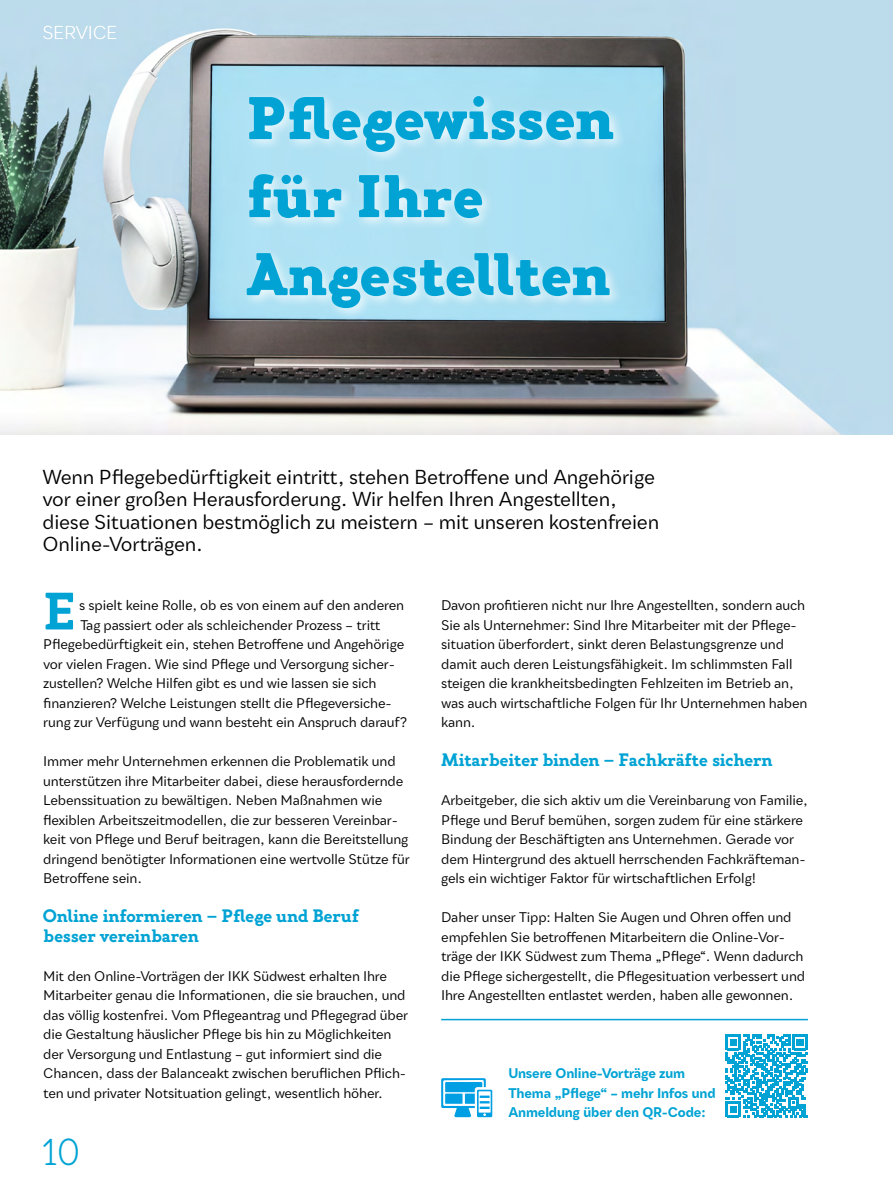
<style>
.page{position:relative;width:893px;height:1191px;background:#fff}
.page>*{position:absolute;margin:0;border:0;box-sizing:border-box;transform-origin:0 0}
.t1{font:900 60px/78px "Gambero";letter-spacing:.01em;color:#00a3d4}
.t2{font:700 52.5px "Gambero";color:#00a3d4}
.t3{font:100 37.5px "Gambero";color:#00a3d4}
.t4{font:19.5px/22.5px "Qualion Text";letter-spacing:-.01em;color:#000}
.t5{font:700 18px/19.5px "Gambero";color:#00a3d4}
.t6{font:300 18px "Qualion Text";letter-spacing:-.02em;color:#fff}
.t7{font:13.5px/19.5px "Qualion Text";letter-spacing:-.01em;color:#000}
.t8{font:700 13.5px/19.5px "Qualion Text";letter-spacing:-.01em;color:#00a3d4}
</style>
<div class="page">
<hr style="left:441px;top:1018px;width:367px;height:2px;background:#00a3d4">
<svg style="left:725px;top:1034px;width:83px;height:83px"></svg>
<svg style="left:441px;top:1078px;width:51px;height:39px"></svg>
<img style="left:0;top:0;width:893px;height:434px">
<div style="left:242px;top:92px;width:385px;height:230px;background:#fff;opacity:.75"></div>
<h3 class="t6" style="left:43px;top:21px;width:76px">SERVICE</h3>
<h1 class="t1" style="left:247px;top:80px;width:368px">Pflegewissen für Ihre<br>Angestellten</h1>
<h3 class="t4" style="left:43px;top:465px;width:618px">Wenn Pflegebedürftigkeit eintritt, stehen Betroffene und Angehörige vor einer großen Herausforderung. Wir helfen Ihren Angestellten, diese Situationen bestmöglich zu meistern – mit unseren kostenfreien Online-Vorträgen.</h3>
<h2 class="t2" style="left:43px;top:578px;width:35px">E</h2>
<p class="t7" style="left:79px;top:595px;width:326px">s spielt keine Rolle, ob es von einem auf den anderen</p>
<p class="t7" style="left:81px;top:615px;width:302px">Tag passiert oder als schleichender Prozess – tritt</p>
<p class="t7" style="left:43px;top:634px;width:363px">Pflegebedürftigkeit ein, stehen Betroffene und Angehörige</p>
<p class="t7" style="left:43px;top:653px;width:351px">vor vielen Fragen. Wie sind Pflege und Versorgung sicher-</p>
<p class="t7" style="left:43px;top:673px;width:335px">zustellen? Welche Hilfen gibt es und wie lassen sie sich</p>
<p class="t7" style="left:43px;top:692px;width:350px">finanzieren? Welche Leistungen stellt die Pflegeversiche-</p>
<p class="t7" style="left:43px;top:712px;width:366px">rung zur Verfügung und wann besteht ein Anspruch darauf?</p>
<p class="t7" style="left:43px;top:751px;width:368px">Immer mehr Unternehmen erkennen die Problematik und unterstützen ihre Mitarbeiter dabei, diese herausfordernde Lebenssituation zu bewältigen. Neben Maßnahmen wie flexiblen Arbeitszeitmodellen, die zur besseren Vereinbar&shy;keit von Pflege und Beruf beitragen, kann die Bereitstellung dringend benötigter Informationen eine wertvolle Stütze für Betroffene sein.</p>
<h3 class="t5" style="left:43px;top:906px;width:317px">Online informieren – Pflege und Beruf besser vereinbaren</h3>
<p class="t7" style="left:43px;top:966px;width:367px">Mit den Online-Vorträgen der IKK Südwest erhalten Ihre Mitarbeiter genau die Informationen, die sie brauchen, und das völlig kostenfrei. Vom Pflegeantrag und Pflegegrad über die Gestaltung häuslicher Pflege bis hin zu Möglichkeiten der Versorgung und Entlastung – gut informiert sind die Chancen, dass der Balanceakt zwischen beruflichen Pflich&shy;ten und privater Notsituation gelingt, wesentlich höher.</p>
<h3 class="t3" style="left:43px;top:1130px;width:39px">10</h3>
<p class="t7" style="left:441px;top:595px;width:368px">Davon profitieren nicht nur Ihre Angestellten, sondern auch Sie als Unternehmer: Sind Ihre Mitarbeiter mit der Pflege&shy;situation überfordert, sinkt deren Belastungsgrenze und damit auch deren Leistungsfähigkeit. Im schlimmsten Fall steigen die krankheitsbedingten Fehlzeiten im Betrieb an, was auch wirtschaftliche Folgen für Ihr Unternehmen haben kann.</p>
<h3 class="t5" style="left:441px;top:750px;width:333px">Mitarbeiter binden – Fachkräfte sichern</h3>
<p class="t7" style="left:441px;top:790px;width:368px">Arbeitgeber, die sich aktiv um die Vereinbarung von Familie, Pflege und Beruf bemühen, sorgen zudem für eine stärkere Bindung der Beschäftigten ans Unternehmen. Gerade vor dem Hintergrund des aktuell herrschenden Fachkräfteman&shy;gels ein wichtiger Faktor für wirtschaftlichen Erfolg!</p>
<p class="t7" style="left:441px;top:907px;width:365px">Daher unser Tipp: Halten Sie Augen und Ohren offen und empfehlen Sie betroffenen Mitarbeitern die Online-Vor&shy;träge der IKK Südwest zum Thema „Pflege“. Wenn dadurch die Pflege sichergestellt, die Pflegesituation verbessert und Ihre Angestellten entlastet werden, haben alle gewonnen.</p>
<p class="t8" style="left:508px;top:1063px;width:209px">Unsere Online-Vorträge zum<br>Thema „Pflege“ – mehr Infos und<br>Anmeldung über den QR-Code:</p>
</div>
